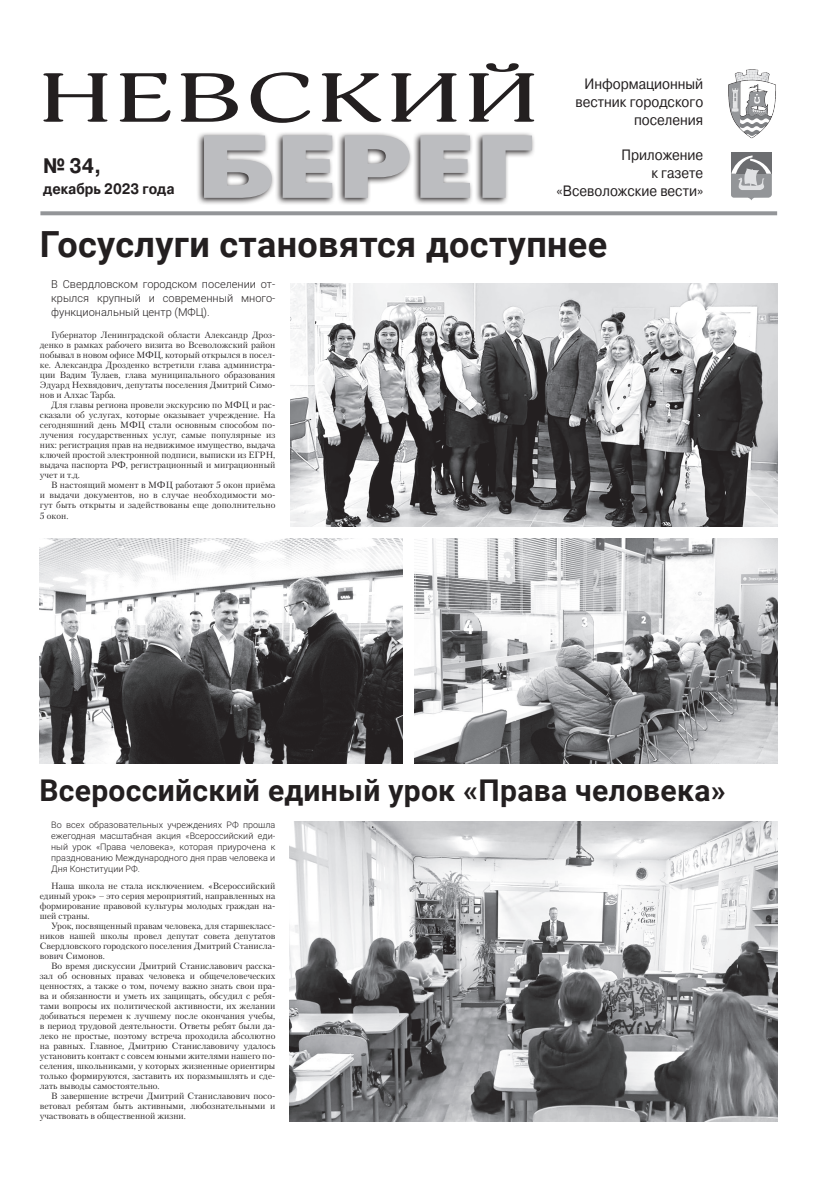
<style>
.page{position:relative;width:820px;height:1191px;background:#fff}
.page>*{position:absolute;margin:0;border:0;box-sizing:border-box;transform-origin:0 0}
.t1{font:700 89px "Futura Futuris C";color:#bcbdc0;scale:1.33 1}
.t2{font:68px "Adonis C";letter-spacing:.03em;color:#231f20;scale:1.61 1}
.заголовок_30{font:700 36px "Roboto";letter-spacing:.01em;color:#231f20}
.заголовок_30-2{font:700 30px "Roboto";letter-spacing:.01em;color:#231f20}
.t3{font:700 21px "Pragmatica C";color:#231f20;scale:.9 1}
.t4{font:15px/18px "Pragmatica C";color:#231f20;text-align:right;scale:.9 1}
.t5{font:700 15px "Pragmatica C";color:#231f20;scale:.9 1}
.врезка_11{font:300 11px/14px "Roboto";color:#231f20;text-align:justify}
.t6{font:9px/10px "Petersburg C";color:#231f20;text-align:justify}
.врезка_9{font:300 9px/11px "Roboto";color:#231f20;text-align:justify}
</style>
<div class="page">
<div style="left:731px;top:153px;width:40px;height:21px;background:#6c6d70"></div>
<svg style="left:731px;top:155px;width:40px;height:45px"></svg>
<svg style="left:197px;top:133px;width:337px;height:71px"></svg>
<svg style="left:40px;top:211px;width:736px;height:4px;background:#9b9d9f"></svg>
<img style="left:728px;top:69px;width:48px;height:70px">
<img style="left:290px;top:284px;width:487px;height:243px">
<img style="left:289px;top:821px;width:488px;height:300px">
<img style="left:40px;top:538px;width:363px;height:225px">
<img style="left:414px;top:538px;width:362px;height:225px">
<h2 class="t2" style="left:38px;top:59px;width:312px">НЕВСКИЙ</h2>
<h1 class="t1" style="left:196px;top:118px;width:255px">БЕРЕГ</h1>
<h3 class="t3" style="left:43px;top:154px;width:66px">№ 34,</h3>
<h3 class="t5" style="left:43px;top:181px;width:147px">декабрь 2023 года</h3>
<h3 class="t4" style="left:575px;top:75px;width:143px">Информационный вестник городского поселения</h3>
<h3 class="t4" style="left:556px;top:146px;width:164px">Приложение<br>к газете «Всеволожские вести»</h3>
<p class="заголовок_30" style="left:40px;top:219px;width:569px">Госуслуги становятся доступнее</p>
<p class="врезка_11" style="left:51px;top:277px;width:225px">В Свердловском городском поселении от&shy;крылся крупный и современный много&shy;функциональный центр (МФЦ).</p>
<p class="t6" style="left:40px;top:330px;width:237px;text-indent:11px">Губернатор Ленинградской области Александр Дроз&shy;денко в рамках рабочего визита во Всеволожский район побывал в новом офисе МФЦ, который открылся в посел&shy;ке. Александра Дрозденко встретили глава администра&shy;ции Вадим Тулаев, глава муниципального образования Эдуард Нехвядович, депутаты поселения Дмитрий Симо&shy;нов и Алхас Тарба.</p>
<p class="t6" style="left:40px;top:400px;width:237px;text-indent:11px">Для главы региона провели экскурсию по МФЦ и рас&shy;сказали об услугах, которые оказывает учреждение. На сегодняшний день МФЦ стали основным способом по&shy;лучения государственных услуг, самые популярные из них: регистрация прав на недвижимое имущество, выдача ключей простой электронной подписи, выписки из ЕГРН, выдача паспорта РФ, регистрационный и миграционный учет и т.д.</p>
<p class="t6" style="left:40px;top:480px;width:237px;text-indent:11px">В настоящий момент в МФЦ работают 5 окон приёма и выдачи документов, но в случае необходимости мо&shy;гут быть открыты и задействованы еще дополнительно 5 окон.</p>
<p class="заголовок_30-2" style="left:39px;top:769px;width:687px">Всероссийский единый урок «Права человека»</p>
<p class="врезка_9" style="left:51px;top:818px;width:225px">Во всех образовательных учреждениях РФ прошла ежегодная масштабная акция «Всероссийский еди&shy;ный урок «Права человека», которая приурочена к празднованию Международного дня прав человека и Дня Конституции РФ.</p>
<p class="t6" style="left:40px;top:880px;width:237px;text-indent:11px">Наша школа не стала исключением. «Всероссийский единый урок» – это серия мероприятий, направленных на формирование правовой культуры молодых граждан на&shy;шей страны.</p>
<p class="t6" style="left:40px;top:920px;width:237px;text-indent:11px">Урок, посвященный правам человека, для старшекласс&shy;ников нашей школы провел депутат совета депутатов Свердловского городского поселения Дмитрий Станисла&shy;вович Симонов.</p>
<p class="t6" style="left:40px;top:960px;width:237px;text-indent:11px">Во время дискуссии Дмитрий Станиславович расска&shy;зал об основных правах человека и общечеловеческих ценностях, а также о том, почему важно знать свои пра&shy;ва и обязанности и уметь их защищать, обсудил с ребя&shy;тами вопросы их политической активности, их желании добиваться перемен к лучшему после окончания учебы, в период трудовой деятельности. Ответы ребят были да&shy;леко не простые, поэтому встреча проходила абсолютно на равных. Главное, Дмитрию Станиславовичу удалось установить контакт с совсем юными жителями нашего по&shy;селения, школьниками, у которых жизненные ориентиры только формируются, заставить их поразмышлять и сде&shy;лать выводы самостоятельно.</p>
<p class="t6" style="left:40px;top:1090px;width:237px;text-indent:11px">В завершение встречи Дмитрий Станиславович посо&shy;ветовал ребятам быть активными, любознательными и участвовать в общественной жизни.</p>
</div>
